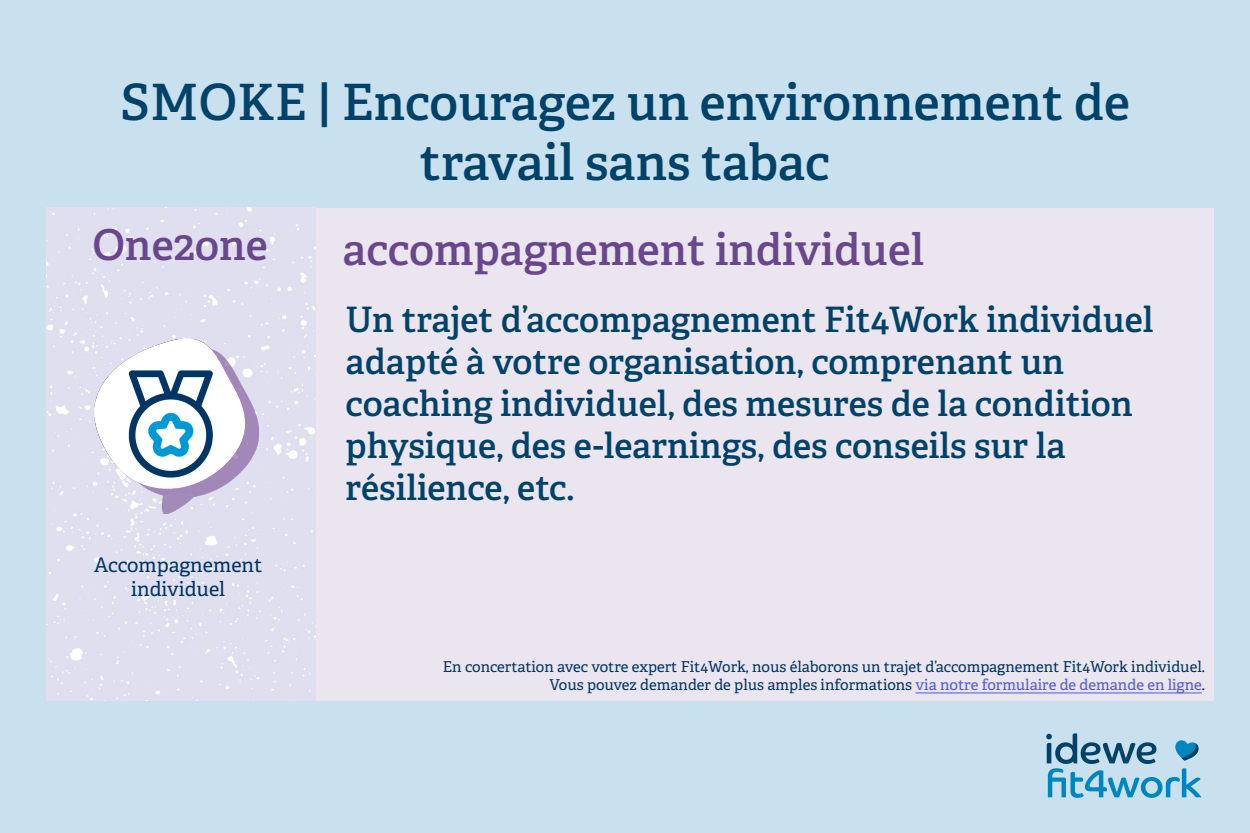
<style>
.page{position:relative;width:1250px;height:833px;background:#fff}
.page>*{position:absolute;margin:0;border:0;box-sizing:border-box;transform-origin:0 0}
.t1{font:600 50px/60px "Adelle";color:#014269;text-align:center}
.t2{font:600 43.75px "Adelle";color:#68478d}
.t3{font:600 42.5px "Adelle";color:#68478d}
.t4{font:600 35px/42px "Adelle";color:#014269}
.t5{font:20px/24px "Adelle";color:#003564;text-align:center}
.t6{font:15px/18px "Adelle";color:#003564;text-align:right}
.s1{color:#4f5cd6}
</style>
<div class="page">
<div style="left:0;top:0;width:1250px;height:832px;background:#c9e1ef"></div>
<svg style="left:1046px;top:733px;width:156px;height:64px;background:#88bad4"></svg>
<div style="left:47px;top:208px;width:1167px;height:492px;background:#eae5ef"></div>
<div style="left:46px;top:208px;width:269px;height:492px;background:#e0dfef"></div>
<img style="left:46px;top:319px;width:268px;height:237px">
<hr style="left:916px;top:692px;width:286px;height:1px;background:#4f5cd6">
<p class="t1" style="left:120px;top:73px;width:1011px">SMOKE | Encouragez un environnement de travail sans tabac</p>
<p class="t3" style="left:92px;top:218px;width:177px">One2one</p>
<p class="t5" style="left:94px;top:553px;width:170px">Accompagnement individuel</p>
<p class="t2" style="left:342px;top:222px;width:583px">accompagnement individuel</p>
<p class="t4" style="left:346px;top:298px;width:810px">Un trajet d’accompagnement Fit4Work individuel adapté à votre organisation, comprenant un coaching individuel, des mesures de la condition physique, des e-learnings, des conseils sur la résilience, etc.</p>
<p class="t6" style="left:443px;top:658px;width:764px">En concertation avec votre expert Fit4Work, nous élaborons un trajet d’accompagnement Fit4Work individuel.<br>Vous pouvez demander de plus amples informations <span class="s1">via notre formulaire de demande en ligne</span>.</p>
</div>
